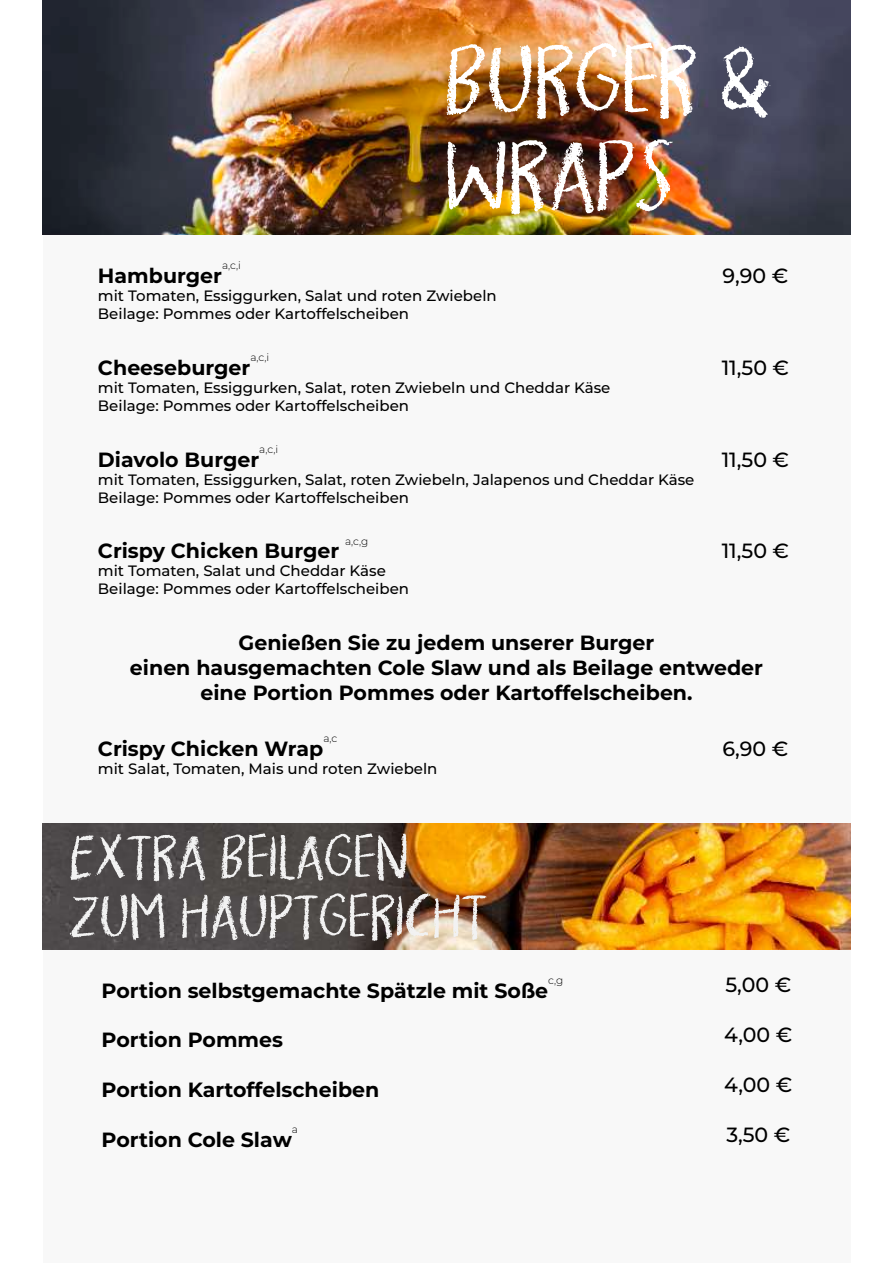
<style>
.page{position:relative;width:893px;height:1263px;background:#fff}
.page>*{position:absolute;margin:0;border:0;box-sizing:border-box;transform-origin:0 0}
.t1{font:103.2px/95.4px "Pigment DEMO";color:#fff}
.t2{font:64.5px/59.6px "Pigment DEMO";color:#f2f2f2}
.t3{font:700 20.55px/24.8px "Montserrat";color:#000;text-align:center}
.t4{font:500 20.55px "Montserrat";color:#000}
.t5{font:500 15px/18px "Montserrat";color:#000}
.t6{font:300 10.5px "Montserrat";color:#000}
</style>
<div class="page">
<div style="left:43px;top:204px;width:807px;height:1059px;background:#f8f8f8"></div>
<img style="left:43px;top:0;width:807px;height:235px">
<img style="left:43px;top:824px;width:807px;height:125px">
<h1 class="t1" style="left:444px;top:43px;width:329px">BURGER &amp;<br>WRAPS</h1>
<p class="t6" style="left:222px;top:259px;width:20px">a,c,i</p>
<p class="t5" style="left:98px;top:286px;width:400px">mit Tomaten, Essiggurken, Salat und roten Zwiebeln<br>Beilage: Pommes oder Kartoffelscheiben</p>
<h3 class="t3" style="left:98px;top:263px;width:126px">Hamburger</h3>
<p class="t6" style="left:250px;top:351px;width:20px">a,c,i</p>
<p class="t5" style="left:98px;top:378px;width:514px">mit Tomaten, Essiggurken, Salat, roten Zwiebeln und Cheddar Käse<br>Beilage: Pommes oder Kartoffelscheiben</p>
<h3 class="t3" style="left:98px;top:355px;width:154px">Cheeseburger</h3>
<p class="t6" style="left:259px;top:443px;width:20px">a,c,i</p>
<p class="t5" style="left:98px;top:470px;width:598px">mit Tomaten, Essiggurken, Salat, roten Zwiebeln, Jalapenos und Cheddar Käse<br>Beilage: Pommes oder Kartoffelscheiben</p>
<h3 class="t3" style="left:98px;top:447px;width:163px">Diavolo Burger</h3>
<h3 class="t3" style="left:98px;top:539px;width:243px">Crispy Chicken Burger</h3>
<p class="t6" style="left:345px;top:535px;width:25px">a,c,g</p>
<p class="t5" style="left:98px;top:562px;width:313px">mit Tomaten, Salat und Cheddar Käse<br>Beilage: Pommes oder Kartoffelscheiben</p>
<h3 class="t4" style="left:723px;top:263px;width:67px">9,90 €</h3>
<h3 class="t4" style="left:722px;top:355px;width:69px">11,50 €</h3>
<h3 class="t4" style="left:722px;top:447px;width:69px">11,50 €</h3>
<h3 class="t4" style="left:722px;top:539px;width:69px">11,50 €</h3>
<h3 class="t3" style="left:130px;top:631px;width:635px">Genießen Sie zu jedem unserer Burger<br>einen hausgemachten Cole Slaw und als Beilage entweder eine Portion Pommes oder Kartoffelscheiben.</h3>
<h3 class="t3" style="left:98px;top:736px;width:227px">Crispy Chicken Wrap</h3>
<p class="t6" style="left:323px;top:732px;width:15px">a,c</p>
<p class="t5" style="left:98px;top:759px;width:341px">mit Salat, Tomaten, Mais und roten Zwiebeln</p>
<h3 class="t4" style="left:722px;top:736px;width:68px">6,90 €</h3>
<h2 class="t2" style="left:69px;top:834px;width:419px">EXTRA BEILAGEN<br>ZUM HAUPTGERICHT</h2>
<h3 class="t3" style="left:102px;top:978px;width:448px">Portion selbstgemachte Spätzle mit Soße</h3>
<p class="t6" style="left:548px;top:974px;width:17px">c,g</p>
<h3 class="t4" style="left:725px;top:972px;width:67px">5,00 €</h3>
<h3 class="t3" style="left:102px;top:1027px;width:183px">Portion Pommes</h3>
<h3 class="t4" style="left:724px;top:1022px;width:70px">4,00 €</h3>
<h3 class="t3" style="left:102px;top:1077px;width:279px">Portion Kartoffelscheiben</h3>
<h3 class="t4" style="left:724px;top:1072px;width:70px">4,00 €</h3>
<h3 class="t3" style="left:102px;top:1127px;width:192px">Portion Cole Slaw</h3>
<p class="t6" style="left:292px;top:1123px;width:8px">a</p>
<h3 class="t4" style="left:726px;top:1122px;width:66px">3,50 €</h3>
</div>
